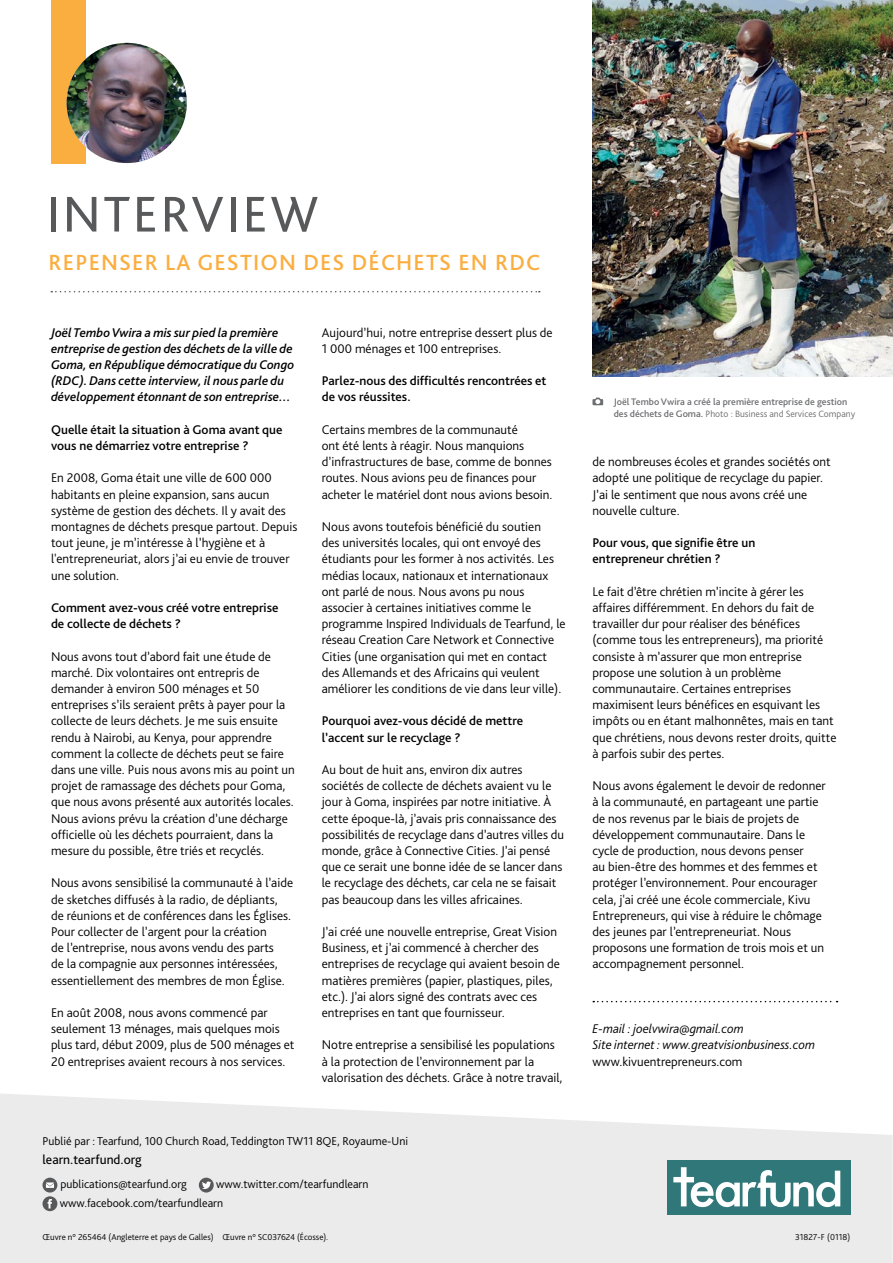
<style>
.page{position:relative;width:893px;height:1263px;background:#fff}
.page>*{position:absolute;margin:0;border:0;box-sizing:border-box;transform-origin:0 0}
.t1{font:52.5px "Bliss Pro";letter-spacing:.05em;color:#58595b}
.t2{font:500 22.95px "Bliss Pro";letter-spacing:.05em;color:#fbae40}
.t3{font:13.5px "Bliss Pro";color:#000}
.t4{font:300 13.2px/16.2px "Bliss Pro";color:#000}
.t5{font:500 13.2px/16.2px "Bliss Pro";color:#000}
.t6{font:italic 500 13.2px/16.2px "Bliss Pro";color:#000}
.t7{font:italic 300 13.2px/16.2px "Bliss Pro";color:#000}
.t8{font:300 12px/18.6px "Bliss Pro";color:#000}
.t9{font:500 9.9px "Bliss Pro";color:#6d6e71}
.t10{font:300 9.6px "Bliss Pro";color:#6d6e71}
.t11{font:300 9px "Bliss Pro";color:#000}
.s1{font-weight:500;font-size:9.9px}
</style>
<div class="page">
<svg style="left:593px;top:1001px;width:245px;height:1px"></svg>
<div style="left:51px;top:0;width:34px;height:163px;background:#fbae40"></div>
<svg style="left:51px;top:291px;width:489px;height:1px"></svg>
<img style="left:67px;top:43px;width:120px;height:120px;border-radius:59px">
<img style="left:592px;top:0;width:301px;height:377px">
<svg style="left:592px;top:397px;width:11px;height:8px"></svg>
<svg style="left:0;top:1094px;width:892px;height:169px;background:#ededee"></svg>
<div style="left:667px;top:1160px;width:183px;height:54px;background:#307779"></div>
<svg style="left:673px;top:1167px;width:167px;height:40px"></svg>
<div style="left:43px;top:1178px;width:14px;height:14px;background:#58595b;border-radius:50%"></div>
<svg style="left:46px;top:1182px;width:8px;height:6px"></svg>
<div style="left:199px;top:1178px;width:15px;height:14px;background:#58595b;border-radius:50%"></div>
<svg style="left:202px;top:1181px;width:9px;height:8px"></svg>
<div style="left:43px;top:1196px;width:14px;height:15px;background:#58595b;border-radius:50%"></div>
<svg style="left:48px;top:1199px;width:4px;height:9px"></svg>
<h1 class="t1" style="left:47px;top:181px;width:273px">INTERVIEW</h1>
<h2 class="t2" style="left:49px;top:248px;width:493px">REPENSER LA GESTION DES DÉCHETS EN RDC</h2>
<p class="t6" style="left:51px;top:324px;width:245px">Joël Tembo Vwira a mis sur pied la première entreprise de gestion des déchets de la ville de Goma, en République démocratique du Congo (RDC). Dans cette interview, il nous parle du développement étonnant de son entreprise…</p>
<p class="t5" style="left:51px;top:421px;width:233px">Quelle était la situation à Goma avant que vous ne démarriez votre entreprise ?</p>
<p class="t4" style="left:51px;top:470px;width:248px">En 2008, Goma était une ville de 600 000 habitants en pleine expansion, sans aucun système de gestion des déchets. Il y avait des montagnes de déchets presque partout. Depuis tout jeune, je m’intéresse à l’hygiène et à l'entrepreneuriat, alors j’ai eu envie de trouver une solution.</p>
<p class="t5" style="left:51px;top:599px;width:229px">Comment avez-vous créé votre entreprise de collecte de déchets ?</p>
<p class="t4" style="left:51px;top:648px;width:245px">Nous avons tout d’abord fait une étude de marché. Dix volontaires ont entrepris de demander à environ 500 ménages et 50 entreprises s’ils seraient prêts à payer pour la collecte de leurs déchets. Je me suis ensuite rendu à Nairobi, au Kenya, pour apprendre comment la collecte de déchets peut se faire dans une ville. Puis nous avons mis au point un projet de ramassage des déchets pour Goma, que nous avons présenté aux autorités locales.<br>Nous avions prévu la création d’une décharge officielle où les déchets pourraient, dans la mesure du possible, être triés et recyclés.</p>
<p class="t4" style="left:51px;top:874px;width:244px">Nous avons sensibilisé la communauté à l’aide de sketches diffusés à la radio, de dépliants, de réunions et de conférences dans les Églises.<br>Pour collecter de l’argent pour la création<br>de l’entreprise, nous avons vendu des parts<br>de la compagnie aux personnes intéressées, essentiellement des membres de mon Église.</p>
<p class="t4" style="left:51px;top:1004px;width:245px">En août 2008, nous avons commencé par seulement 13 ménages, mais quelques mois plus tard, début 2009, plus de 500 ménages et 20 entreprises avaient recours à nos services.</p>
<p class="t4" style="left:322px;top:324px;width:232px">Aujourd’hui, notre entreprise dessert plus de<br>1 000 ménages et 100 entreprises.</p>
<p class="t5" style="left:322px;top:373px;width:226px">Parlez-nous des difficultés rencontrées et de vos réussites.</p>
<p class="t4" style="left:322px;top:421px;width:232px">Certains membres de la communauté<br>ont été lents à réagir. Nous manquions d’infrastructures de base, comme de bonnes routes. Nous avions peu de finances pour acheter le matériel dont nous avions besoin.</p>
<p class="t4" style="left:322px;top:518px;width:245px">Nous avons toutefois bénéficié du soutien<br>des universités locales, qui ont envoyé des étudiants pour les former à nos activités. Les médias locaux, nationaux et internationaux ont parlé de nous. Nous avons pu nous associer à certaines initiatives comme le programme Inspired Individuals de Tearfund, le réseau Creation Care Network et Connective Cities (une organisation qui met en contact des Allemands et des Africains qui veulent améliorer les conditions de vie dans leur ville).</p>
<p class="t5" style="left:322px;top:713px;width:203px">Pourquoi avez-vous décidé de mettre l’accent sur le recyclage ?</p>
<p class="t4" style="left:322px;top:761px;width:244px">Au bout de huit ans, environ dix autres sociétés de collecte de déchets avaient vu le jour à Goma, inspirées par notre initiative. À cette époque-là, j’avais pris connaissance des possibilités de recyclage dans d’autres villes du monde, grâce à Connective Cities. J’ai pensé que ce serait une bonne idée de se lancer dans le recyclage des déchets, car cela ne se faisait pas beaucoup dans les villes africaines.</p>
<p class="t4" style="left:322px;top:923px;width:240px">J’ai créé une nouvelle entreprise, Great Vision Business, et j’ai commencé à chercher des entreprises de recyclage qui avaient besoin de matières premières (papier, plastiques, piles, etc.). J’ai alors signé des contrats avec ces entreprises en tant que fournisseur.</p>
<p class="t4" style="left:322px;top:1036px;width:242px">Notre entreprise a sensibilisé les populations à la protection de l’environnement par la valorisation des déchets. Grâce à notre travail,</p>
<p class="t8" style="left:43px;top:1131px;width:367px">Publié par : Tearfund, 100 Church Road, Teddington TW11 8QE, Royaume-Uni</p>
<p class="t3" style="left:43px;top:1151px;width:101px">learn.tearfund.org</p>
<p class="t8" style="left:60px;top:1175px;width:128px">publications@tearfund.org</p>
<p class="t8" style="left:60px;top:1175px;width:310px;text-indent:156px">www.twitter.com/tearfundlearn www.facebook.com/tearfundlearn</p>
<p class="t11" style="left:43px;top:1232px;width:287px">Œuvre n° 265464 (Angleterre et pays de Galles) Œuvre n° SC037624 (Écosse).</p>
<p class="t9" style="left:614px;top:396px;width:235px">Joël Tembo Vwira a créé la première entreprise de gestion</p>
<p class="t10" style="left:614px;top:407px;width:243px"><span class="s1">des déchets de Goma.</span> Photo : Business and Services Company</p>
<p class="t4" style="left:592px;top:453px;width:240px">de nombreuses écoles et grandes sociétés ont adopté une politique de recyclage du papier.<br>J’ai le sentiment que nous avons créé une nouvelle culture.</p>
<p class="t5" style="left:592px;top:535px;width:164px">Pour vous, que signifie être un entrepreneur chrétien ?</p>
<p class="t4" style="left:592px;top:583px;width:246px">Le fait d’être chrétien m’incite à gérer les affaires différemment. En dehors du fait de travailler dur pour réaliser des bénéfices (comme tous les entrepreneurs), ma priorité consiste à m’assurer que mon entreprise propose une solution à un problème communautaire. Certaines entreprises maximisent leurs bénéfices en esquivant les impôts ou en étant malhonnêtes, mais en tant que chrétiens, nous devons rester droits, quitte à parfois subir des pertes.</p>
<p class="t4" style="left:592px;top:777px;width:235px">Nous avons également le devoir de redonner à la communauté, en partageant une partie de nos revenus par le biais de projets de développement communautaire. Dans le cycle de production, nous devons penser<br>au bien-être des hommes et des femmes et protéger l’environnement. Pour encourager cela, j'ai créé une école commerciale, Kivu Entrepreneurs, qui vise à réduire le chômage des jeunes par l’entrepreneuriat. Nous proposons une formation de trois mois et un accompagnement personnel.</p>
<p class="t7" style="left:592px;top:1020px;width:224px">E-mail : joelvwira@gmail.com<br>Site internet : www.greatvisionbusiness.com</p>
<p class="t4" style="left:592px;top:1053px;width:152px">www.kivuentrepreneurs.com</p>
<p class="t11" style="left:795px;top:1232px;width:57px">31827-F (0118)</p>
</div>
